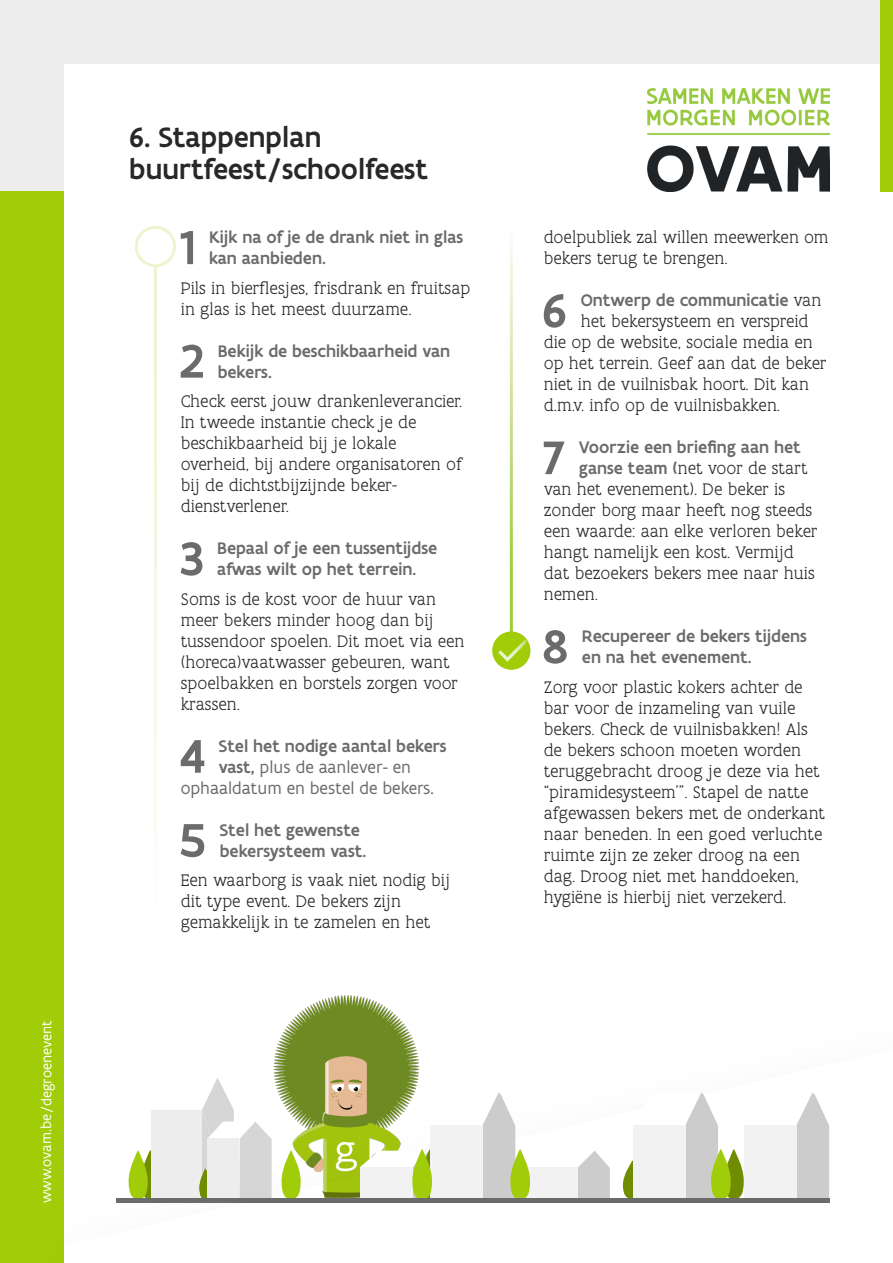
<style>
.page{position:relative;width:893px;height:1263px;background:#ededed}
.page>*{position:absolute;margin:0;border:0;box-sizing:border-box;transform-origin:0 0}
.t1{font:500 50.7px "Flanders Art Sans";color:#6b6b6b}
.t2{font:500 30px/31.5px "Flanders Art Sans";color:#282828}
.t3{font:300 18px/21px "Flanders Art Serif";color:#282828}
.t4{font:500 18px/21px "Flanders Art Sans";color:#6b6b6b}
.t5{font:18px "Flanders Art Sans";color:#6b6b6b}
.t6{font:15px "Flanders Art Sans";color:#fff}
.s1{font-weight:500}
.s2{font-family:"Flanders Art Serif";font-weight:300;color:#282828}
.s3{font-family:"Flanders Art Sans";font-weight:500;color:#6b6b6b}
</style>
<div class="page">
<div style="left:0;top:191px;width:64px;height:1072px;background:#a0cc08"></div>
<div style="left:64px;top:64px;width:829px;height:1199px;background:#fff"></div>
<img style="left:647px;top:88px;width:182px;height:103px">
<div style="left:880px;top:0;width:13px;height:191px;background:#a0cc08"></div>
<img style="left:299px;top:995px;width:95px;height:18px">
<div style="left:27px;top:1013px;width:866px;height:250px;background:#ededed;opacity:.75"></div>
<svg style="left:64px;top:1046px;width:829px;height:217px"></svg>
<div style="left:135px;top:226px;width:41px;height:41px;border:3px solid #ecf5ce;border-radius:50%"></div>
<div style="left:492px;top:631px;width:38px;height:39px;background:#a0cc08;border-radius:50%"></div>
<hr style="left:154px;top:266px;width:3px;height:675px;background:#fff">
<svg style="left:129px;top:1150px;width:22px;height:49px"></svg>
<svg style="left:281px;top:1150px;width:20px;height:49px"></svg>
<div style="left:151px;top:1110px;width:51px;height:89px;background:#ededed"></div>
<svg style="left:199px;top:1077px;width:73px;height:122px"></svg>
<div style="left:208px;top:1138px;width:31px;height:61px;background:#ededed"></div>
<svg style="left:360px;top:1092px;width:250px;height:107px"></svg>
<svg style="left:623px;top:1092px;width:206px;height:107px"></svg>
<hr style="left:116px;top:1199px;width:713px;height:4px;background:#6b6b6b">
<svg style="left:498px;top:639px;width:29px;height:23px"></svg>
<p class="t6" style="left:37px;top:1203px;width:184px;rotate:-90deg">www.ovam.be/degroenevent</p>
<h2 class="t2" style="left:129px;top:121px;width:301px">6. Stappenplan buurtfeest/schoolfeest</h2>
<h1 class="t1" style="left:180px;top:216px;width:17px">1</h1>
<p class="t4" style="left:209px;top:227px;width:256px">Kijk na of je de drank niet in glas kan aanbieden.</p>
<p class="t3" style="left:181px;top:277px;width:291px">Pils in bierflesjes, frisdrank en fruitsap in glas is het meest duurzame.</p>
<h1 class="t1" style="left:180px;top:329px;width:26px">2</h1>
<p class="t4" style="left:218px;top:340px;width:234px">Bekijk de beschikbaarheid van bekers.</p>
<p class="t3" style="left:181px;top:391px;width:283px">Check eerst jouw drankenleverancier.<br>In tweede instantie check je de beschikbaarheid bij je lokale overheid, bij andere organisatoren of bij de dichtstbijzijnde beker&shy;dienstverlener.</p>
<h1 class="t1" style="left:180px;top:527px;width:25px">3</h1>
<p class="t4" style="left:217px;top:538px;width:221px">Bepaal of je een tussentijdse afwas wilt op het terrein.</p>
<p class="t3" style="left:181px;top:588px;width:285px">Soms is de kost voor de huur van meer bekers minder hoog dan bij tussendoor spoelen. Dit moet via een (horeca)vaatwasser gebeuren, want spoelbakken en borstels zorgen voor krassen.</p>
<h1 class="t1" style="left:180px;top:724px;width:27px">4</h1>
<p class="t4" style="left:219px;top:735px;width:229px">Stel het nodige aantal bekers</p>
<p class="t5" style="left:219px;top:756px;width:194px"><span class="s1">vast,</span> plus de aanlever- en</p>
<p class="t5" style="left:181px;top:777px;width:255px">ophaaldatum en bestel de bekers.</p>
<h1 class="t1" style="left:179px;top:808px;width:28px">5</h1>
<p class="t4" style="left:220px;top:819px;width:148px">Stel het gewenste bekersysteem vast.</p>
<p class="t3" style="left:181px;top:870px;width:271px">Een waarborg is vaak niet nodig bij dit type event. De bekers zijn gemakkelijk in te zamelen en het</p>
<p class="t3" style="left:544px;top:227px;width:286px">doelpubliek zal willen meewerken om bekers terug te brengen.</p>
<h1 class="t1" style="left:542px;top:279px;width:27px">6</h1>
<p class="t4" style="left:581px;top:290px;width:242px">Ontwerp de communicatie <span class="s2">van</span></p>
<p class="t3" style="left:544px;top:311px;width:284px;text-indent:37px">het bekersysteem en verspreid die op de website, sociale media en op het terrein. Geef aan dat de beker niet in de vuilnisbak hoort. Dit kan d.m.v. info op de vuilnisbakken.</p>
<h1 class="t1" style="left:543px;top:426px;width:24px">7</h1>
<p class="t4" style="left:579px;top:437px;width:223px">Voorzie een briefing aan het</p>
<p class="t3" style="left:544px;top:458px;width:275px;text-indent:35px"><span class="s3">ganse team (</span>net voor de start van het evenement). De beker is zonder borg maar heeft nog steeds een waarde: aan elke verloren beker hangt namelijk een kost. Vermijd dat bezoekers bekers mee naar huis nemen.</p>
<h1 class="t1" style="left:542px;top:615px;width:28px">8</h1>
<p class="t4" style="left:582px;top:626px;width:227px">Recupereer de bekers tijdens en na het evenement.</p>
<p class="t3" style="left:544px;top:676px;width:283px">Zorg voor plastic kokers achter de bar voor de inzameling van vuile bekers. Check de vuilnisbakken! Als de bekers schoon moeten worden teruggebracht droog je deze via het “piramidesysteem’”. Stapel de natte afgewassen bekers met de onderkant naar beneden. In een goed verluchte ruimte zijn ze zeker droog na een dag. Droog niet met handdoeken, hygiëne is hierbij niet verzekerd.</p>
</div>
